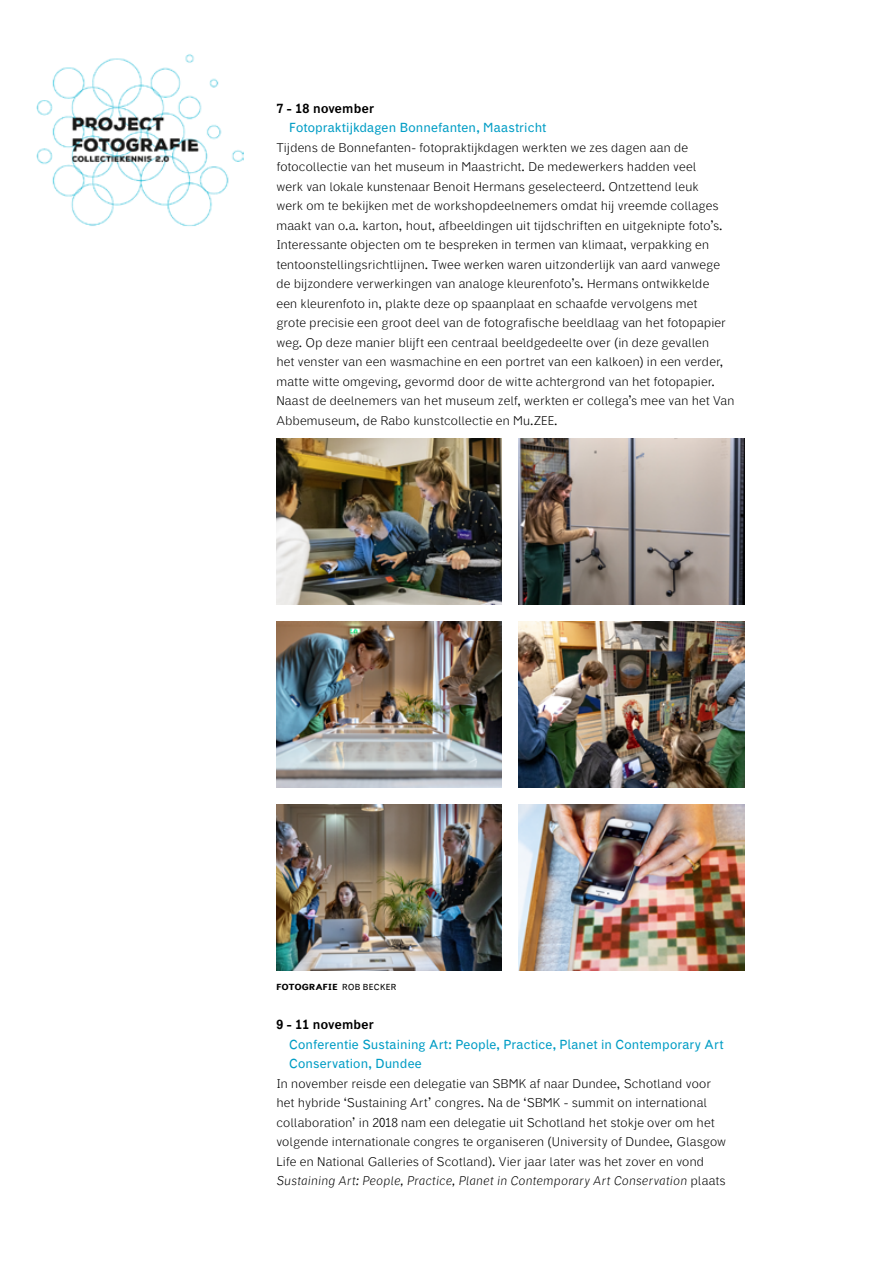
<style>
.page{position:relative;width:893px;height:1263px;background:#fff}
.page>*{position:absolute;margin:0;border:0;box-sizing:border-box;transform-origin:0 0}
.body{font:300 13.5px/19.5px "DF Dejavu Pro";letter-spacing:.01em;color:#000}
.kopje_2{font:13.5px/19.5px "DF Dejavu Pro";letter-spacing:.01em;color:#009dc5}
.kopje{font:500 13.5px "DF Dejavu Pro";letter-spacing:.01em;color:#000}
.bijschrift{font:700 9px "DF Dejavu Pro";letter-spacing:.035em;color:#000}
.s1{font-weight:400}
.s2{font-style:italic}
</style>
<div class="page">
<img style="left:36px;top:54px;width:207px;height:172px">
<img style="left:519px;top:622px;width:225px;height:165px">
<img style="left:519px;top:804px;width:225px;height:166px">
<img style="left:519px;top:439px;width:225px;height:166px">
<img style="left:276px;top:804px;width:226px;height:166px">
<img style="left:276px;top:622px;width:226px;height:165px">
<img style="left:276px;top:439px;width:226px;height:166px">
<p class="kopje" style="left:276px;top:99px;width:99px">7 - 18 november</p>
<p class="kopje_2" style="left:289px;top:118px;width:259px">Fotopraktijkdagen Bonnefanten, Maastricht</p>
<p class="body" style="left:276px;top:137px;width:459px">Tijdens de Bonnefanten- fotopraktijkdagen werkten we zes dagen aan de fotocollectie van het museum in Maastricht. De medewerkers hadden veel<br>werk van lokale kunstenaar Benoit Hermans geselecteerd. Ontzettend leuk<br>werk om te bekijken met de workshopdeelnemers omdat hij vreemde collages maakt van o.a. karton, hout, afbeeldingen uit tijdschriften en uitgeknipte foto’s.<br>Interessante objecten om te bespreken in termen van klimaat, verpakking en tentoonstellingsrichtlijnen. Twee werken waren uitzonderlijk van aard vanwege de bijzondere verwerkingen van analoge kleurenfoto’s. Hermans ontwikkelde<br>een kleurenfoto in, plakte deze op spaanplaat en schaafde vervolgens met<br>grote precisie een groot deel van de fotografische beeldlaag van het fotopapier weg. Op deze manier blijft een centraal beeldgedeelte over (in deze gevallen<br>het venster van een wasmachine en een portret van een kalkoen) in een verder, matte witte omgeving, gevormd door de witte achtergrond van het fotopapier.<br>Naast de deelnemers van het museum zelf, werkten er collega’s mee van het Van Abbemuseum, de Rabo kunstcollectie en Mu.ZEE.</p>
<p class="bijschrift" style="left:276px;top:981px;width:121px">FOTOGRAFIE <span class="s1">ROB BECKER</span></p>
<p class="kopje" style="left:276px;top:1015px;width:99px">9 - 11 november</p>
<p class="kopje_2" style="left:289px;top:1034px;width:436px">Conferentie Sustaining Art: People, Practice, Planet in Contemporary Art<br>Conservation, Dundee</p>
<p class="body" style="left:276px;top:1073px;width:451px">In november reisde een delegatie van SBMK af naar Dundee, Schotland voor het hybride ‘Sustaining Art’ congres. Na de ‘SBMK - summit on international collaboration’ in 2018 nam een delegatie uit Schotland het stokje over om het volgende internationale congres te organiseren (University of Dundee, Glasgow Life en National Galleries of Scotland). Vier jaar later was het zover en vond <span class="s2">Sustaining Art: People, Practice, Planet in Contemporary Art Conservation</span> plaats</p>
</div>
